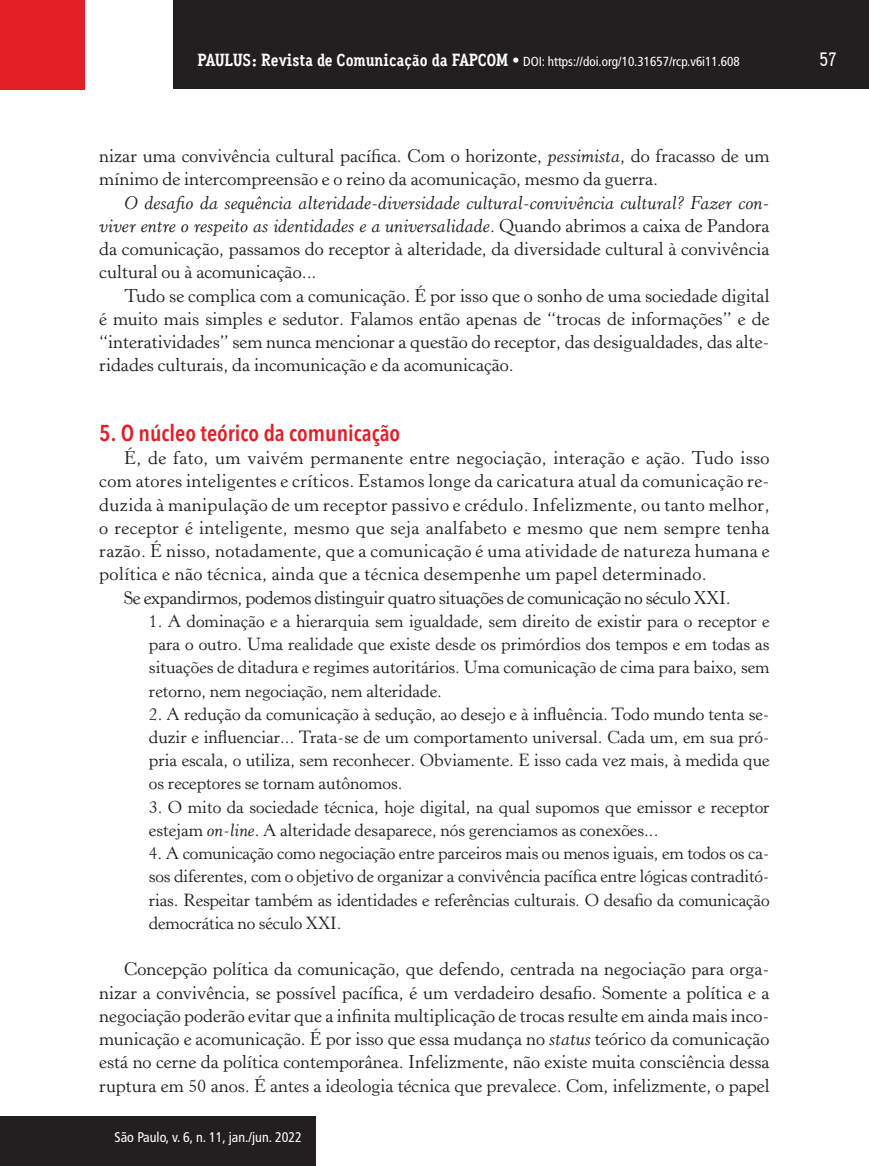
<style>
.page{position:relative;width:869px;height:1166px;background:#fff}
.page>*{position:absolute;margin:0;border:0;box-sizing:border-box;transform-origin:0 0}
.t1{font:600 condensed 22.75px "Avenir Next LT Pro";color:#e41e25}
.t2{font:500 19.25px "Aaux Office";color:#fff}
.t3{font:18.38px/23.3px "Horley Old Style";letter-spacing:.02em;color:#231f20;text-align:justify}
.t4{font:18.38px/23.3px "Horley Old Style";color:#231f20}
.t5{font:18.38px "Horley Old Style";letter-spacing:-.02em;color:#231f20}
.t6{font:17.5px/23.3px "Horley Old Style";color:#231f20;text-align:justify}
.t7{font:condensed 14px "Frutiger LT Std";color:#fff}
.t8{font:condensed 13.12px "Frutiger LT Std";color:#fff}
.s1{font-family:"Aaux Office";font-weight:700;font-stretch:normal;font-size:17.5px}
.s2{font-family:"Aaux Office";font-weight:500;font-stretch:normal;font-size:17.5px}
.s3{font-style:italic}
</style>
<div class="page">
<div style="left:173px;top:0;width:695px;height:89px;background:#231f20"></div>
<div style="left:0;top:0;width:85px;height:90px;background:#e41e25"></div>
<div style="left:1px;top:1116px;width:314px;height:50px;background:#231f20"></div>
<p class="t8" style="left:197px;top:53px;width:543px"><span class="s1">PAULUS: Revista de Comunicação da FAPCOM</span> <span class="s2">•</span> DOI: https://doi.org/10.31657/rcp.v6i11.608</p>
<p class="t2" style="left:819px;top:48px;width:19px">57</p>
<p class="t4" style="left:99px;top:145px;width:671px">nizar uma convivência cultural pacífica. Com o horizonte, <span class="s3">pessimista</span>, do fracasso de um mínimo de intercompreensão e o reino da acomunicação, mesmo da guerra.</p>
<p class="t3" style="left:99px;top:191px;width:671px;text-indent:25px"><span class="s3">O desafio da sequência alteridade-diversidade cultural-convivência cultural? Fazer con&shy;viver entre o respeito as identidades e a universalidade</span>. Quando abrimos a caixa de Pandora da comunicação, passamos do receptor à alteridade, da diversidade cultural à convivência cultural ou à acomunicação...</p>
<p class="t3" style="left:99px;top:284px;width:671px;text-indent:25px">Tudo se complica com a comunicação. É por isso que o sonho de uma sociedade digital é muito mais simples e sedutor. Falamos então apenas de “trocas de informações” e de “interatividades” sem nunca mencionar a questão do receptor, das desigualdades, das alte&shy;ridades culturais, da incomunicação e da acomunicação.</p>
<p class="t1" style="left:99px;top:419px;width:302px">5. O núcleo teórico da comunicação</p>
<p class="t3" style="left:124px;top:447px;width:646px">É, de fato, um vaivém permanente entre negociação, interação e ação. Tudo isso</p>
<p class="t3" style="left:99px;top:470px;width:671px">com atores inteligentes e críticos. Estamos longe da caricatura atual da comunicação re-</p>
<p class="t3" style="left:99px;top:493px;width:671px">duzida à manipulação de um receptor passivo e crédulo. Infelizmente, ou tanto melhor,</p>
<p class="t3" style="left:99px;top:516px;width:671px">o receptor é inteligente, mesmo que seja analfabeto e mesmo que nem sempre tenha</p>
<p class="t3" style="left:99px;top:540px;width:671px">razão. É nisso, notadamente, que a comunicação é uma atividade de natureza humana e</p>
<p class="t3" style="left:99px;top:563px;width:608px">política e não técnica, ainda que a técnica desempenhe um papel determinado.</p>
<p class="t5" style="left:124px;top:587px;width:608px">Se expandirmos, podemos distinguir quatro situações de comunicação no século XXI.</p>
<p class="t6" style="left:149px;top:610px;width:622px">1. A dominação e a hierarquia sem igualdade, sem direito de existir para o receptor e para o outro. Uma realidade que existe desde os primórdios dos tempos e em todas as situações de ditadura e regimes autoritários. Uma comunicação de cima para baixo, sem retorno, nem negociação, nem alteridade.</p>
<p class="t6" style="left:149px;top:703px;width:622px">2. A redução da comunicação à sedução, ao desejo e à influência. Todo mundo tenta se&shy;duzir e influenciar... Trata-se de um comportamento universal. Cada um, em sua pró&shy;pria escala, o utiliza, sem reconhecer. Obviamente. E isso cada vez mais, à medida que os receptores se tornam autônomos.</p>
<p class="t6" style="left:149px;top:795px;width:622px">3. O mito da sociedade técnica, hoje digital, na qual supomos que emissor e receptor estejam <span class="s3">on-line</span>. A alteridade desaparece, nós gerenciamos as conexões...</p>
<p class="t6" style="left:149px;top:842px;width:622px">4. A comunicação como negociação entre parceiros mais ou menos iguais, em todos os ca&shy;sos diferentes, com o objetivo de organizar a convivência pacífica entre lógicas contraditó&shy;rias. Respeitar também as identidades e referências culturais. O desafio da comunicação democrática no século XXI.</p>
<p class="t3" style="left:99px;top:958px;width:671px;text-indent:25px">Concepção política da comunicação, que defendo, centrada na negociação para orga&shy;nizar a convivência, se possível pacífica, é um verdadeiro desafio. Somente a política e a negociação poderão evitar que a infinita multiplicação de trocas resulte em ainda mais inco&shy;municação e acomunicação. É por isso que essa mudança no <span class="s3">status</span> teórico da comunicação está no cerne da política contemporânea. Infelizmente, não existe muita consciência dessa ruptura em 50 anos. É antes a ideologia técnica que prevalece. Com, infelizmente, o papel</p>
<p class="t7" style="left:114px;top:1129px;width:189px">São Paulo, v. 6, n. 11, jan./jun. 2022</p>
</div>
